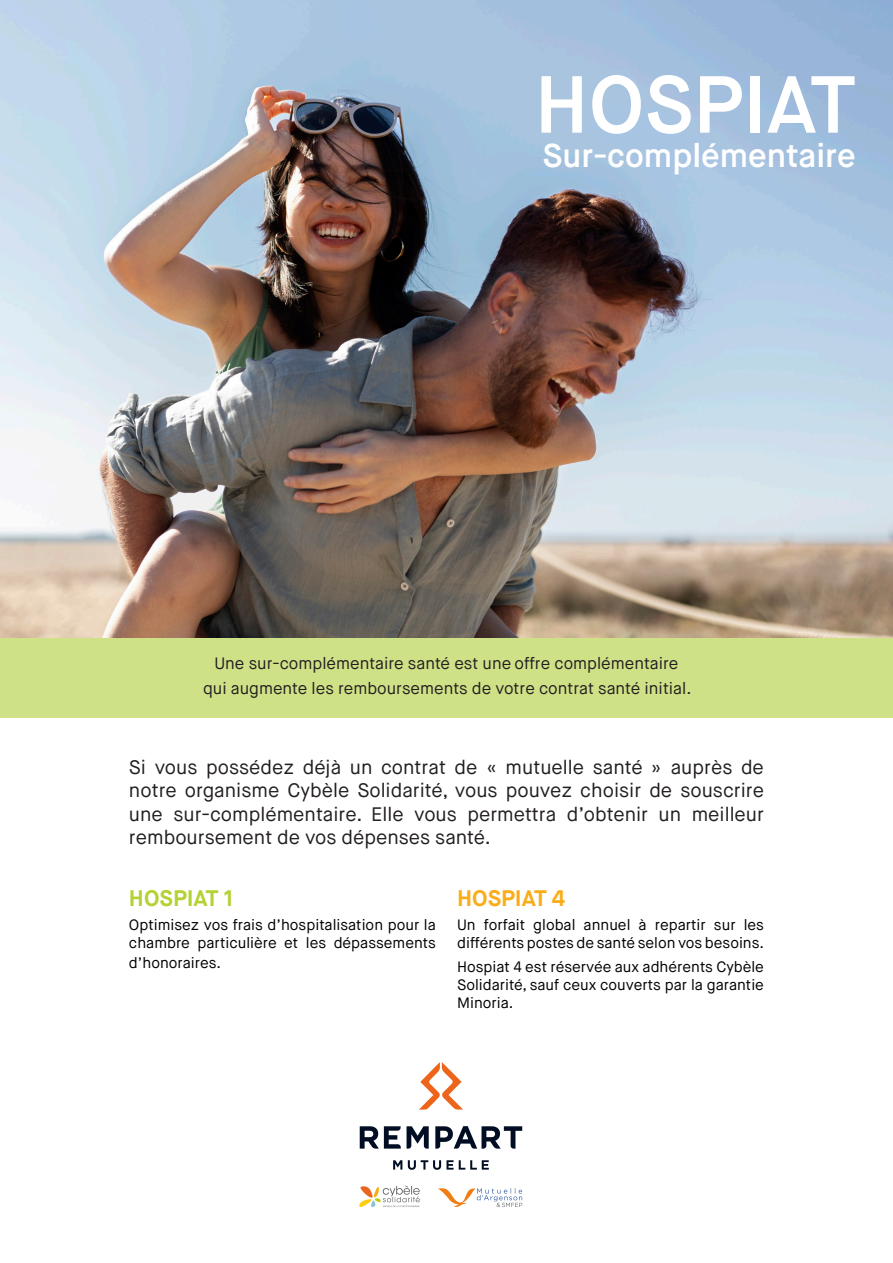
<style>
.page{position:relative;width:893px;height:1263px;background:#fff}
.page>*{position:absolute;margin:0;border:0;box-sizing:border-box;transform-origin:0 0}
.t1{font:600 80.7px "Maison Neue";color:#fff}
.t2{font:600 33px "Maison Neue";color:#fff}
.t3{font:700 22.5px "Maison Neue";color:#b3d234}
.t4{font:700 22.5px "Maison Neue";color:#faad19}
.t5{font:19.5px/23.4px "Maison Neue";color:#231f20;text-align:justify}
.t6{font:16.5px "Maison Neue";color:#231f20}
.t7{font:15px/18px "Maison Neue";color:#000001}
</style>
<div class="page">
<div style="left:0;top:638px;width:893px;height:79px;background:#cfe187"></div>
<img style="left:0;top:0;width:893px;height:638px">
<img style="left:359px;top:1062px;width:164px;height:146px">
<p class="t1" style="left:535px;top:54px;width:323px">HOSPIAT</p>
<p class="t2" style="left:542px;top:135px;width:315px">Sur-complémentaire</p>
<p class="t6" style="left:214px;top:653px;width:466px">Une sur-complémentaire santé est une offre complémentaire</p>
<p class="t6" style="left:203px;top:678px;width:490px">qui augmente les remboursements de votre contrat santé initial.</p>
<p class="t5" style="left:129px;top:756px;width:636px">Si vous possédez déjà un contrat de « mutuelle santé » auprès de notre organisme Cybèle Solidarité, vous pouvez choisir de souscrire une sur-complémentaire. Elle vous permettra d’obtenir un meilleur remboursement de vos dépenses santé.</p>
<p class="t3" style="left:129px;top:884px;width:107px">HOSPIAT 1</p>
<p class="t7" style="left:129px;top:916px;width:308px">Optimisez vos frais d’hospitalisation pour la chambre particulière et les dépassements</p>
<p class="t7" style="left:129px;top:954px;width:94px">d’honoraires.</p>
<p class="t4" style="left:457px;top:884px;width:109px">HOSPIAT 4</p>
<p class="t7" style="left:457px;top:916px;width:308px">Un forfait global annuel à repartir sur les différents postes de santé selon vos besoins.</p>
<p class="t7" style="left:457px;top:958px;width:308px;text-align:justify">Hospiat 4 est réservée aux adhérents Cybèle Solidarité, sauf ceux couverts par la garantie Minoria.</p>
</div>
